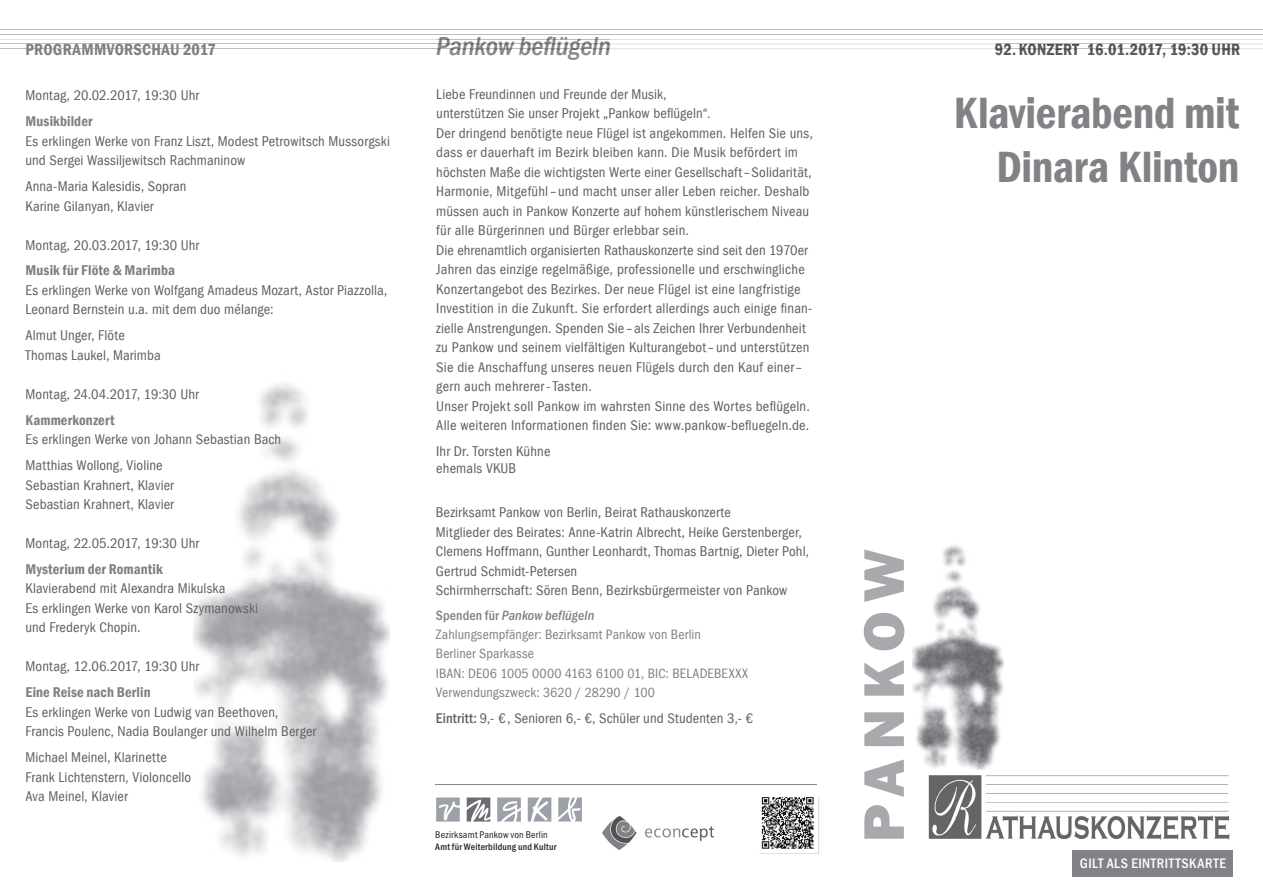
<style>
.page{position:relative;width:1263px;height:893px;background:#fff}
.page>*{position:absolute;margin:0;border:0;box-sizing:border-box;transform-origin:0 0}
.t1{font:800 59.25px "Franklin Gothic H";letter-spacing:.145em;color:#a8a9ad}
.t2{font:600 condensed 45px/54px "Franklin Gothic";letter-spacing:-.005em;color:#808285;text-align:right}
.t3{font:italic 700 27px "Franklin Gothic Cond";letter-spacing:-.005em;color:#6d6e71}
.t4{font:600 condensed 16.5px "Franklin Gothic";letter-spacing:.01em;color:#4b4c4d}
.t5{font:600 condensed 16.5px "Franklin Gothic";letter-spacing:.015em;color:#7e8083}
.t6{font:condensed 14.55px/19.5px "Franklin Gothic";letter-spacing:.01em;color:#5f5f62}
.t7{font:600 condensed 14.55px "Franklin Gothic";letter-spacing:.005em;color:#7e8083}
.t8{font:700 14.25px "Franklin Gothic Cond";letter-spacing:.04em;color:#fff}
.t9{font:condensed 13.95px/19.4px "Franklin Gothic";letter-spacing:.01em;color:#7e8083}
.t10{font:italic 700 13.95px "Franklin Gothic Cond";letter-spacing:.005em;color:#7e8083}
.t11{font:10.05px "Franklin Gothic Cond";letter-spacing:.02em;color:#231f20}
.t12{font:700 9.75px "Franklin Gothic Cond";letter-spacing:.02em;color:#231f20}
.s1{font-style:normal}
.s2{font-family:"Franklin Gothic Cond";font-weight:700;font-stretch:normal}
</style>
<div class="page">
<hr style="left:435px;top:784px;width:381px;height:1px;background:#86888b">
<svg style="left:528px;top:797px;width:23px;height:24px"></svg>
<svg style="left:436px;top:797px;width:24px;height:24px"></svg>
<svg style="left:558px;top:797px;width:24px;height:24px"></svg>
<svg style="left:497px;top:797px;width:24px;height:24px"></svg>
<svg style="left:467px;top:797px;width:23px;height:24px"></svg>
<img style="left:603px;top:816px;width:111px;height:34px">
<img style="left:928px;top:774px;width:302px;height:65px">
<div style="left:1073px;top:850px;width:160px;height:27px;background:#808285"></div>
<img style="left:913px;top:545px;width:90px;height:225px">
<hr style="left:0;top:30px;width:1263px;height:1px;background:#bcbdc0">
<hr style="left:0;top:34px;width:1263px;height:1px;background:#bcbdc0">
<hr style="left:610px;top:44px;width:385px;height:1px;background:#bcbdc0">
<hr style="left:995px;top:44px;width:245px;height:1px;background:#bcbdc0">
<hr style="left:0;top:44px;width:437px;height:1px;background:#bcbdc0">
<hr style="left:437px;top:44px;width:173px;height:1px;background:#bcbdc0">
<svg style="left:1240px;top:44px;width:23px;height:5px"></svg>
<hr style="left:610px;top:49px;width:385px;height:1px;background:#bcbdc0">
<hr style="left:995px;top:49px;width:245px;height:1px;background:#bcbdc0">
<hr style="left:0;top:49px;width:437px;height:1px;background:#bcbdc0">
<hr style="left:437px;top:49px;width:173px;height:1px;background:#bcbdc0">
<hr style="left:610px;top:39px;width:653px;height:1px;background:#bcbdc0">
<hr style="left:0;top:39px;width:437px;height:1px;background:#bcbdc0">
<hr style="left:437px;top:39px;width:173px;height:1px;background:#bcbdc0">
<img style="left:761px;top:797px;width:58px;height:56px">
<p class="t5" style="left:26px;top:38px;width:192px">PROGRAMMVORSCHAU 2017</p>
<p class="t6" style="left:26px;top:86px;width:175px">Montag, 20.02.2017, 19:30 Uhr</p>
<p class="t7" style="left:26px;top:112px;width:69px">Musikbilder</p>
<p class="t6" style="left:26px;top:131px;width:366px">Es erklingen Werke von Franz Liszt, Modest Petrowitsch Mussorgski und Sergei Wassiljewitsch Rachmaninow</p>
<p class="t6" style="left:26px;top:177px;width:163px">Anna-Maria Kalesidis, Sopran<br>Karine Gilanyan, Klavier</p>
<p class="t6" style="left:26px;top:235px;width:175px">Montag, 20.03.2017, 19:30 Uhr</p>
<p class="t7" style="left:26px;top:261px;width:151px">Musik für Flöte &amp; Marimba</p>
<p class="t6" style="left:26px;top:281px;width:363px">Es erklingen Werke von Wolfgang Amadeus Mozart, Astor Piazzolla,<br>Leonard Bernstein u.a. mit dem duo mélange:</p>
<p class="t6" style="left:26px;top:326px;width:137px">Almut Unger, Flöte<br>Thomas Laukel, Marimba</p>
<p class="t6" style="left:26px;top:384px;width:175px">Montag, 24.04.2017, 19:30 Uhr</p>
<p class="t7" style="left:26px;top:410px;width:90px">Kammerkonzert</p>
<p class="t6" style="left:26px;top:427px;width:257px;line-height:26px">Es erklingen Werke von Johann Sebastian Bach<br>Matthias Wollong, Violine</p>
<p class="t6" style="left:26px;top:475px;width:150px">Sebastian Krahnert, Klavier<br>Sebastian Krahnert, Klavier</p>
<p class="t6" style="left:26px;top:534px;width:175px">Montag, 22.05.2017, 19:30 Uhr</p>
<p class="t7" style="left:26px;top:559px;width:139px">Mysterium der Romantik</p>
<p class="t6" style="left:26px;top:579px;width:234px">Klavierabend mit Alexandra Mikulska<br>Es erklingen Werke von Karol Szymanowski und Frederyk Chopin.</p>
<p class="t6" style="left:26px;top:657px;width:175px">Montag, 12.06.2017, 19:30 Uhr</p>
<p class="t7" style="left:26px;top:683px;width:127px">Eine Reise nach Berlin</p>
<p class="t6" style="left:26px;top:702px;width:292px">Es erklingen Werke von Ludwig van Beethoven,<br>Francis Poulenc, Nadia Boulanger und Wilhelm Berger</p>
<p class="t6" style="left:26px;top:748px;width:167px">Michael Meinel, Klarinette<br>Frank Lichtenstern, Violoncello<br>Ava Meinel, Klavier</p>
<h3 class="t3" style="left:436px;top:31px;width:176px">Pankow beflügeln</h3>
<p class="t4" style="left:995px;top:38px;width:247px">92. KONZERT 16.01.2017, 19:30 UHR</p>
<p class="t6" style="left:436px;top:84px;width:378px">Liebe Freundinnen und Freunde der Musik,<br>unterstützen Sie unser Projekt „Pankow beflügeln“.<br>Der dringend benötigte neue Flügel ist angekommen. Helfen Sie uns, dass er dauerhaft im Bezirk bleiben kann. Die Musik befördert im höchsten Maße die wichtigsten Werte einer Gesellschaft – Solidarität, Harmonie, Mitgefühl – und macht unser aller Leben reicher. Deshalb müssen auch in Pankow Konzerte auf hohem künstlerischem Niveau für alle Bürgerinnen und Bürger erlebbar sein.<br>Die ehrenamtlich organisierten Rathauskonzerte sind seit den 1970er Jahren das einzige regelmäßige, professionelle und erschwingliche Konzertangebot des Bezirkes. Der neue Flügel ist eine langfristige Investition in die Zukunft. Sie erfordert allerdings auch einige finan&shy;zielle Anstrengungen. Spenden Sie – als Zeichen Ihrer Verbundenheit zu Pankow und seinem vielfältigen Kulturangebot – und unterstützen Sie die Anschaffung unseres neuen Flügels durch den Kauf einer – gern auch mehrerer - Tasten.<br>Unser Projekt soll Pankow im wahrsten Sinne des Wortes beflügeln.<br>Alle weiteren Informationen finden Sie: www.pankow-befluegeln.de.</p>
<p class="t6" style="left:436px;top:442px;width:116px;line-height:17px">Ihr Dr. Torsten Kühne ehemals VKUB</p>
<p class="t6" style="left:436px;top:503px;width:375px">Bezirksamt Pankow von Berlin, Beirat Rathauskonzerte<br>Mitglieder des Beirates: Anne-Katrin Albrecht, Heike Gerstenberger, Clemens Hoffmann, Gunther Leonhardt, Thomas Bartnig, Dieter Pohl, Gertrud Schmidt-Petersen<br>Schirmherrschaft: Sören Benn, Bezirksbürgermeister von Pankow</p>
<p class="t10" style="left:436px;top:607px;width:160px"><span class="s1">Spenden für</span> Pankow beflügeln</p>
<p class="t9" style="left:436px;top:625px;width:314px">Zahlungsempfänger: Bezirksamt Pankow von Berlin<br>Berliner Sparkasse<br>IBAN: DE06 1005 0000 4163 6100 01, BIC: BELADEBEXXX Verwendungszweck: 3620 / 28290 / 100</p>
<p class="t6" style="left:436px;top:708px;width:319px"><span class="s2">Eintritt:</span> 9,- € , Senioren 6,- €, Schüler und Studenten 3,- €</p>
<p class="t11" style="left:435px;top:829px;width:114px">Bezirksamt Pankow von Berlin</p>
<p class="t12" style="left:435px;top:841px;width:123px">Amt für Weiterbildung und Kultur</p>
<h1 class="t1" style="left:850px;top:842px;width:295px;rotate:-90deg">PANKOW</h1>
<h2 class="t2" style="left:954px;top:86px;width:287px">Klavierabend mit<br>Dinara Klinton</h2>
<p class="t8" style="left:1080px;top:855px;width:147px">GILT ALS EINTRITTSKARTE</p>
</div>
